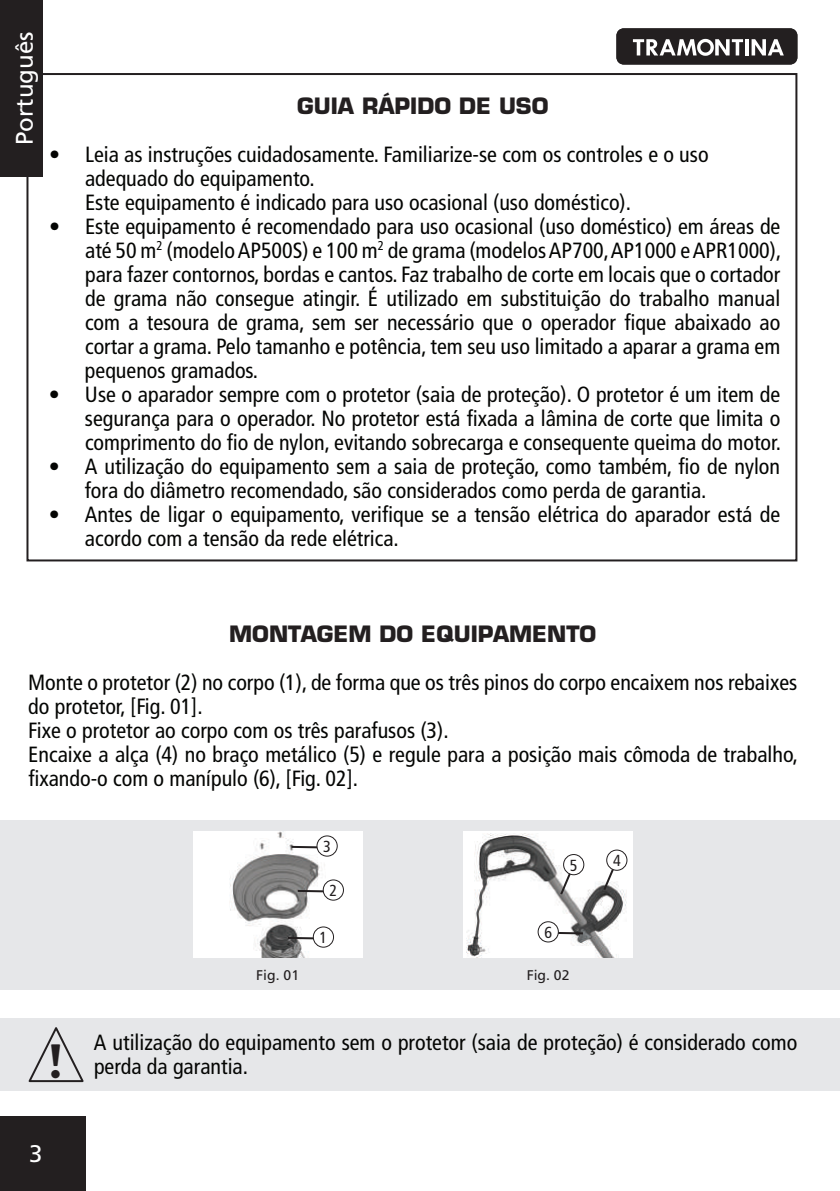
<style>
.page{position:relative;width:840px;height:1191px;background:#fff}
.page>*{position:absolute;margin:0;border:0;box-sizing:border-box;transform-origin:0 0}
.t1{font:700 47.6px "Barmeno";color:#231f20}
.t2{font:24px "Frutiger";color:#fff}
.t3{font:condensed 22px/24px "Frutiger";color:#040503}
.t4{font:700 22px "Eurostile";color:#231f20}
.t5{font:condensed 16px "Frutiger";color:#231f20}
.t6{font:14px "Frutiger";color:#231f20}
</style>
<div class="page">
<div style="left:0;top:1116px;width:85px;height:75px;background:#231f20"></div>
<div style="left:0;top:1018px;width:839px;height:72px;background:#e6e7e9"></div>
<svg style="left:28px;top:1027px;width:56px;height:56px"></svg>
<svg style="left:616px;top:28px;width:181px;height:37px;background:#4f4b4c"></svg>
<div style="left:0;top:0;width:43px;height:177px;background:#231f20"></div>
<div style="left:0;top:820px;width:839px;height:170px;background:#e6e7e9"></div>
<div style="left:193px;top:831px;width:169px;height:127px;background:#fff"></div>
<img style="left:230px;top:831px;width:111px;height:127px">
<hr style="left:288px;top:937px;width:30px;height:2px;background:#231f20">
<div style="left:313px;top:927px;width:20px;height:20px;background:#fff;border-radius:50%"></div>
<div style="left:312px;top:926px;width:22px;height:21px;border:1px solid #231f20;border-radius:50%"></div>
<hr style="left:297px;top:890px;width:31px;height:2px;background:#231f20">
<div style="left:323px;top:880px;width:20px;height:20px;background:#fff;border-radius:50%"></div>
<div style="left:322px;top:879px;width:22px;height:21px;border:1px solid #231f20;border-radius:50%"></div>
<hr style="left:291px;top:846px;width:30px;height:2px;background:#231f20">
<div style="left:317px;top:836px;width:20px;height:20px;background:#fff;border-radius:50%"></div>
<div style="left:316px;top:835px;width:21px;height:21px;border:1px solid #231f20;border-radius:50%"></div>
<div style="left:463px;top:831px;width:169px;height:127px;background:#fff"></div>
<img style="left:466px;top:833px;width:162px;height:125px">
<hr style="left:552px;top:932px;width:30px;height:2px;background:#231f20">
<div style="left:538px;top:921px;width:20px;height:21px;background:#fff;border-radius:50%"></div>
<div style="left:537px;top:921px;width:21px;height:21px;border:1px solid #231f20;border-radius:50%"></div>
<svg style="left:558px;top:863px;width:17px;height:33px"></svg>
<div style="left:563px;top:854px;width:20px;height:20px;background:#fff;border-radius:50%"></div>
<div style="left:562px;top:854px;width:22px;height:21px;border:1px solid #231f20;border-radius:50%"></div>
<svg style="left:601px;top:859px;width:17px;height:33px"></svg>
<div style="left:606px;top:850px;width:20px;height:20px;background:#fff;border-radius:50%"></div>
<div style="left:606px;top:849px;width:21px;height:21px;border:1px solid #231f20;border-radius:50%"></div>
<p class="t2" style="left:10px;top:145px;width:115px;rotate:-90deg">Português</p>
<p class="t4" style="left:297px;top:92px;width:236px">GUIA RÁPIDO DE USO</p>
<p class="t3" style="left:85px;top:142px;width:624px;text-indent:-36px">• Leia as instruções cuidadosamente. Familiarize-se com os controles e o uso adequado do equipamento.<br>Este equipamento é indicado para uso ocasional (uso doméstico).</p>
<p class="t3" style="left:85px;top:214px;width:697px;text-align:justify;text-indent:-36px">• Este equipamento é recomendado para uso ocasional (uso doméstico) em áreas de até 50 m<sup>2</sup> (modeloAP500S) e 100 m<sup>2</sup> de grama (modelosAP700,AP1000 eAPR1000), para fazer contornos, bordas e cantos. Faz trabalho de corte em locais que o cortador de grama não consegue atingir. É utilizado em substituição do trabalho manual com a tesoura de grama, sem ser necessário que o operador fique abaixado ao cortar a grama. Pelo tamanho e potência, tem seu uso limitado a aparar a grama em pequenos gramados.</p>
<p class="t3" style="left:85px;top:382px;width:697px;text-align:justify;text-indent:-36px">• Use o aparador sempre com o protetor (saia de proteção). O protetor é um item de segurança para o operador. No protetor está fixada a lâmina de corte que limita o comprimento do fio de nylon, evitando sobrecarga e consequente queima do motor.</p>
<p class="t3" style="left:85px;top:454px;width:696px;text-indent:-36px">• A utilização do equipamento sem a saia de proteção, como também, fio de nylon fora do diâmetro recomendado, são considerados como perda de garantia.</p>
<p class="t3" style="left:85px;top:502px;width:696px;text-indent:-36px">• Antes de ligar o equipamento, verifique se a tensão elétrica do aparador está de acordo com a tensão da rede elétrica.</p>
<p class="t4" style="left:229px;top:620px;width:319px">MONTAGEM DO EQUIPAMENT</p>
<p class="t4" style="left:579px;top:620px;width:18px">O</p>
<p class="t3" style="left:28px;top:670px;width:771px">Monte o protetor (2) no corpo (1), de forma que os três pinos do corpo encaixem nos rebaixes do protetor, [Fig. 01].<br>Fixe o protetor ao corpo com os três parafusos (3).<br>Encaixe a alça (4) no braço metálico (5) e regule para a posição mais cômoda de trabalho, fixando-o com o manípulo (6), [Fig. 02].</p>
<h1 class="t1" style="left:48px;top:1032px;width:15px">!</h1>
<p class="t2" style="left:29px;top:1139px;width:15px">3</p>
<p class="t6" style="left:256px;top:966px;width:44px">Fig. 01</p>
<p class="t5" style="left:323px;top:837px;width:9px">3</p>
<p class="t5" style="left:329px;top:881px;width:9px">2</p>
<p class="t5" style="left:319px;top:928px;width:9px">1</p>
<p class="t5" style="left:569px;top:855px;width:9px">5</p>
<p class="t5" style="left:612px;top:851px;width:9px">4</p>
<p class="t5" style="left:544px;top:923px;width:9px">6</p>
<p class="t6" style="left:526px;top:966px;width:44px">Fig. 02</p>
<p class="t3" style="left:94px;top:1030px;width:704px">A utilização do equipamento sem o protetor (saia de proteção) é considerado como perda da garantia.</p>
</div>
